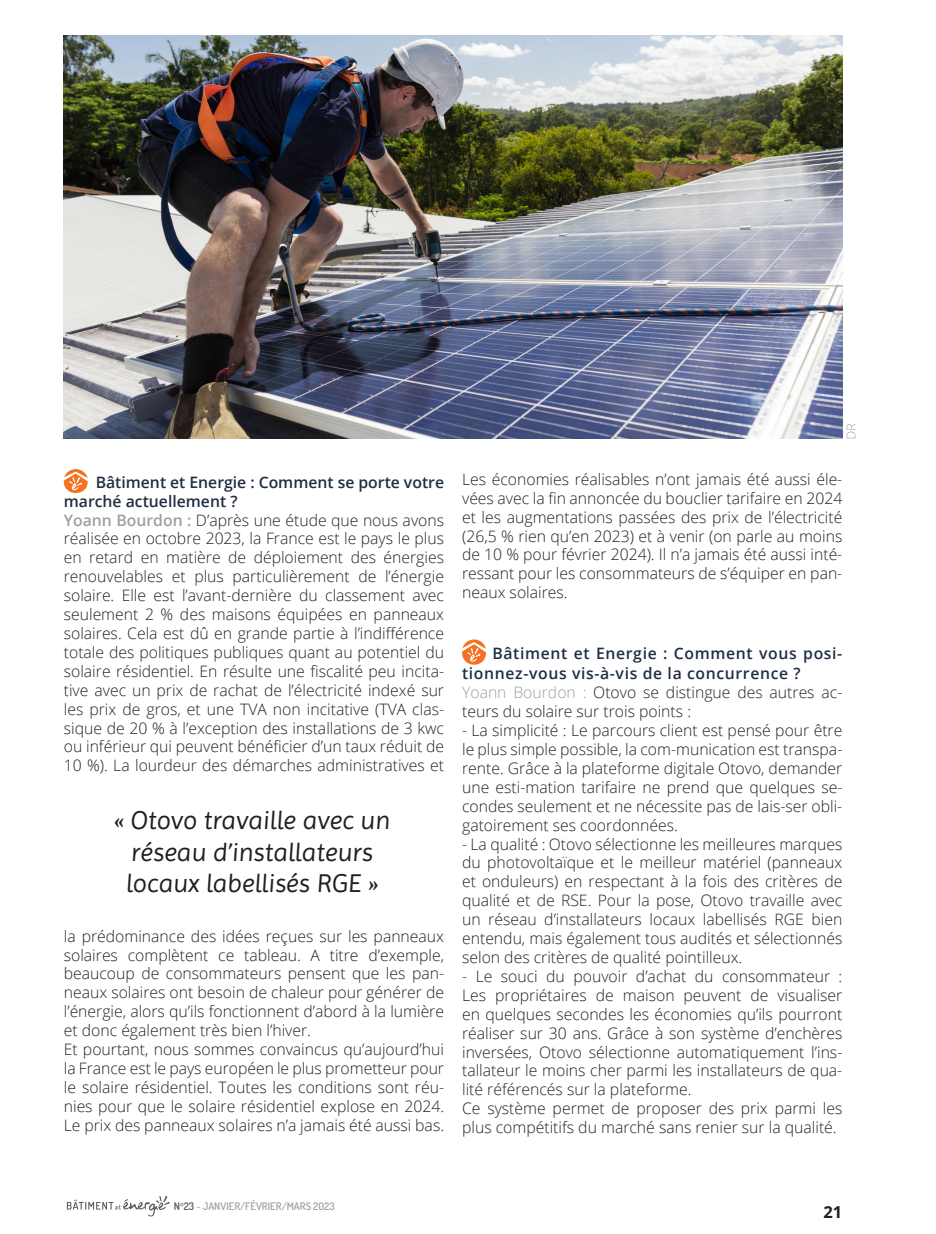
<style>
.page{position:relative;width:936px;height:1234px;background:#fff}
.page>*{position:absolute;margin:0;border:0;box-sizing:border-box;transform-origin:0 0}
.t1{font:26.1px/31.2px "Imprima";color:#231f20;text-align:center}
.t2{font:700 16.5px "Open Sans";color:#231f20}
.t3{font:300 15.75px/18.9px "Open Sans";color:#231f20}
.t4{font:600 15.75px/19.2px "Open Sans";letter-spacing:.04em;color:#1f2e42}
.t5{font:600 10.5px "Dosis";color:#a1a3a6}
.s1{font-weight:600;color:#1f2e42}
.s2{font-weight:600;color:#9d9fa3}
.s3{font-weight:300;color:#9d9fa3}
.s4{font-weight:300;color:#231f20}
.s5{color:#57585a}
.s6{font-size:9px;color:#57585a}
.s7{color:#b6b7bb}
</style>
<div class="page">
<svg style="left:67px;top:1196px;width:103px;height:20px"></svg>
<svg style="left:64px;top:469px;width:24px;height:24px"></svg>
<svg style="left:462px;top:639px;width:24px;height:25px"></svg>
<img style="left:64px;top:35px;width:778px;height:403px">
<svg style="left:846px;top:424px;width:9px;height:14px"></svg>
<p class="t3" style="left:64px;top:472px;width:382px;text-indent:32px"><span class="s1">Bâtiment et Energie : Comment se porte votre marché actuellement ?<br></span><span class="s2">Yoann Bourdon :</span> D’après une étude que nous avons réalisée en octobre 2023, la France est le pays le plus en retard en matière de déploiement des énergies renouvelables et plus particulièrement de l’énergie solaire. Elle est l’avant-dernière du classement avec seulement 2 % des maisons équipées en panneaux solaires. Cela est dû en grande partie à l’indifférence totale des politiques publiques quant au potentiel du solaire résidentiel. En résulte une fiscalité peu incita&shy;tive avec un prix de rachat de l’électricité indexé sur les prix de gros, et une TVA non incitative (TVA clas&shy;sique de 20 % à l’exception des installations de 3 kwc ou inférieur qui peuvent bénéficier d’un taux réduit de 10 %). La lourdeur des démarches administratives et</p>
<h1 class="t1" style="left:114px;top:804px;width:279px">« Otovo travaille avec un réseau d’installateurs locaux labellisés RGE »</h1>
<p class="t3" style="left:64px;top:925px;width:382px">la prédominance des idées reçues sur les panneaux solaires complètent ce tableau. A titre d’exemple, beaucoup de consommateurs pensent que les pan&shy;neaux solaires ont besoin de chaleur pour générer de l’énergie, alors qu’ils fonctionnent d’abord à la lumière et donc également très bien l’hiver.<br>Et pourtant, nous sommes convaincus qu’aujourd’hui la France est le pays européen le plus prometteur pour le solaire résidentiel. Toutes les conditions sont réu&shy;nies pour que le solaire résidentiel explose en 2024.<br>Le prix des panneaux solaires n’a jamais été aussi bas.</p>
<p class="t3" style="left:462px;top:469px;width:382px;text-align:justify">Les économies réalisables n’ont jamais été aussi éle&shy;vées avec la fin annoncée du bouclier tarifaire en 2024 et les augmentations passées des prix de l’électricité (26,5 % rien qu’en 2023) et à venir (on parle au moins de 10 % pour février 2024). Il n’a jamais été aussi inté&shy;ressant pour les consommateurs de s’équiper en pan&shy;neaux solaires.</p>
<p class="t4" style="left:462px;top:643px;width:382px;text-indent:30px">Bâtiment et Energie : Comment vous posi&shy;tionnez-vous vis-à-vis de la concurrence ?<br><span class="s3">Yoann Bourdon :</span> <span class="s4">Otovo se distingue des autres ac&shy;teurs du solaire sur trois points :</span></p>
<p class="t3" style="left:462px;top:720px;width:382px;text-align:justify">- La simplicité : Le parcours client est pensé pour être le plus simple possible, la com-munication est transpa&shy;rente. Grâce à la plateforme digitale Otovo, demander une esti-mation tarifaire ne prend que quelques se&shy;condes seulement et ne nécessite pas de lais-ser obli&shy;gatoirement ses coordonnées.</p>
<p class="t3" style="left:462px;top:833px;width:382px;text-align:justify">- La qualité : Otovo sélectionne les meilleures marques du photovoltaïque et le meilleur matériel (panneaux et onduleurs) en respectant à la fois des critères de qualité et de RSE. Pour la pose, Otovo travaille avec un réseau d’installateurs locaux labellisés RGE bien entendu, mais également tous audités et sélectionnés selon des critères de qualité pointilleux.</p>
<p class="t3" style="left:462px;top:966px;width:382px">- Le souci du pouvoir d’achat du consommateur :<br>Les propriétaires de maison peuvent de visualiser en quelques secondes les économies qu’ils pourront réaliser sur 30 ans. Grâce à son système d’enchères inversées, Otovo sélectionne automatiquement l’ins&shy;tallateur le moins cher parmi les installateurs de qua&shy;lité référencés sur la plateforme.<br>Ce système permet de proposer des prix parmi les plus compétitifs du marché sans renier sur la qualité.</p>
<p class="t5" style="left:174px;top:1199px;width:162px"><span class="s5">N</span><span class="s6">°</span><span class="s5">23</span> <span class="s7">-</span> JANVIER/FÉVRIER/MARS 2023</p>
<p class="t2" style="left:823px;top:1199px;width:20px">21</p>
</div>
